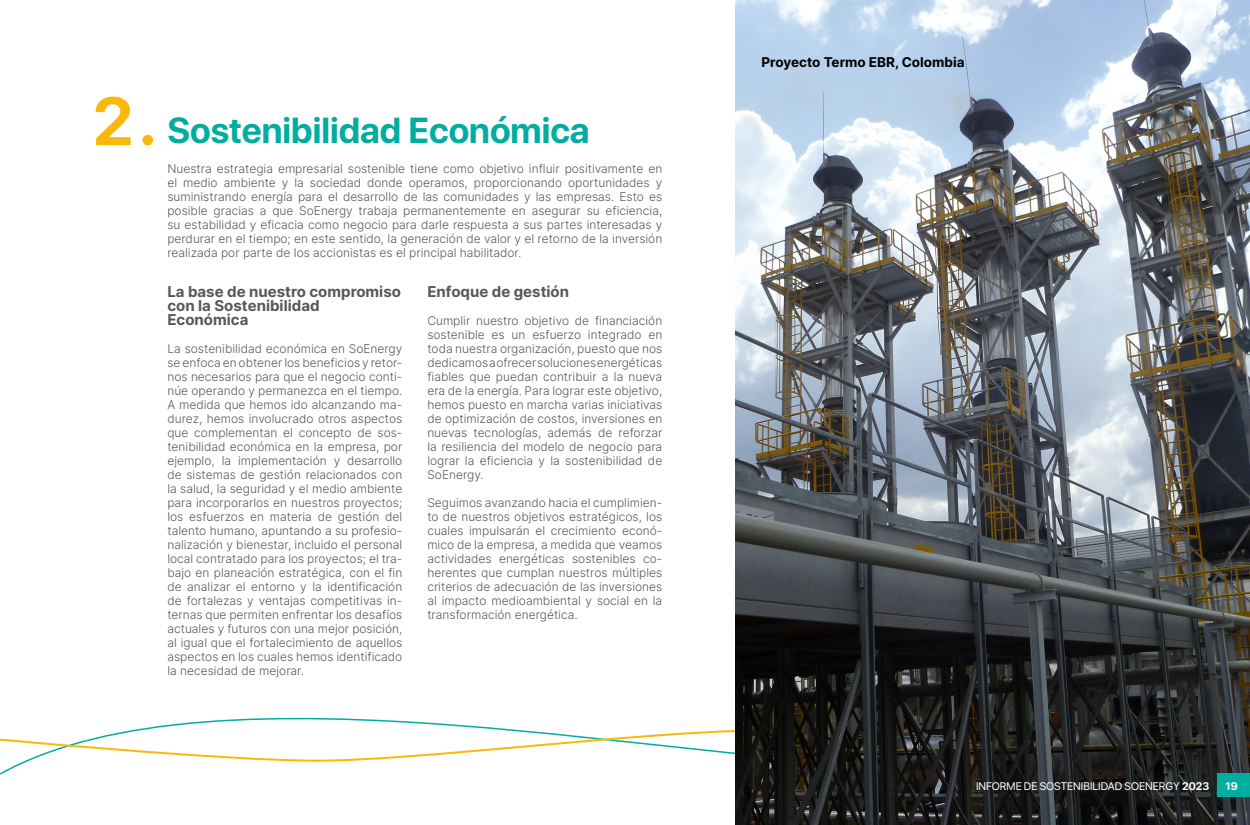
<style>
.page{position:relative;width:1250px;height:825px;background:#fff}
.page>*{position:absolute;margin:0;border:0;box-sizing:border-box;transform-origin:0 0}
.titulo_2{font:700 67.25px "SF Pro Display";color:#fab80d}
.t1{font:700 36px "SF Pro Display";color:#00ad9e}
.texto_general{font:700 15px/14px "Inter";color:#57585a}
.pie_de_foto_blanco{font:700 13.5px "Inter";color:#000}
.texto_general-2{font:300 12px/14px "Inter";color:#57585a;text-align:justify}
.t2{font:11px "SF Pro Display";color:#fff}
.t3{font:700 11px "SF Pro Display";color:#fff}
.s1{font-weight:700}
</style>
<div class="page">
<svg style="left:153px;top:717px;width:333px;height:10px"></svg>
<svg style="left:0;top:727px;width:735px;height:48px"></svg>
<img style="left:735px;top:0;width:515px;height:825px">
<div style="left:1217px;top:773px;width:33px;height:24px;background:#00ad9e"></div>
<p class="titulo_2" style="left:93px;top:82px;width:66px">2.</p>
<p class="t1" style="left:167px;top:110px;width:424px">Sostenibilidad Económica</p>
<p class="texto_general-2" style="left:167px;top:161px;width:496px">Nuestra estrategia empresarial sostenible tiene como objetivo influir positivamente en el medio ambiente y la sociedad donde operamos, proporcionando oportunidades y suministrando energía para el desarrollo de las comunidades y las empresas. Esto es posible gracias a que SoEnergy trabaja permanentemente en asegurar su eficiencia, su estabilidad y eficacia como negocio para darle respuesta a sus partes interesadas y perdurar en el tiempo; en este sentido, la generación de valor y el retorno de la inversión realizada por parte de los accionistas es el principal habilitador.</p>
<p class="texto_general" style="left:167px;top:284px;width:235px">La base de nuestro compromiso con la Sostenibilidad<br>Económica</p>
<p class="texto_general-2" style="left:167px;top:341px;width:236px">La sostenibilidad económica en SoEnergy se enfoca en obtener los beneficios y retor&shy;nos necesarios para que el negocio conti&shy;núe operando y permanezca en el tiempo.<br>A medida que hemos ido alcanzando ma&shy;durez, hemos involucrado otros aspectos que complementan el concepto de sos&shy;tenibilidad económica en la empresa, por ejemplo, la implementación y desarrollo de sistemas de gestión relacionados con la salud, la seguridad y el medio ambiente para incorporarlos en nuestros proyectos; los esfuerzos en materia de gestión del talento humano, apuntando a su profesio&shy;nalización y bienestar, incluido el personal local contratado para los proyectos; el tra&shy;bajo en planeación estratégica, con el fin de analizar el entorno y la identificación de fortalezas y ventajas competitivas in&shy;ternas que permiten enfrentar los desafíos actuales y futuros con una mejor posición, al igual que el fortalecimiento de aquellos aspectos en los cuales hemos identificado la necesidad de mejorar.</p>
<p class="texto_general" style="left:427px;top:284px;width:143px">Enfoque de gestión</p>
<p class="texto_general-2" style="left:427px;top:313px;width:236px">Cumplir nuestro objetivo de financiación sostenible es un esfuerzo integrado en toda nuestra organización, puesto que nos dedicamos a ofrecer soluciones energéticas fiables que puedan contribuir a la nueva era de la energía. Para lograr este objetivo, hemos puesto en marcha varias iniciativas de optimización de costos, inversiones en nuevas tecnologías, además de reforzar la resiliencia del modelo de negocio para lograr la eficiencia y la sostenibilidad de SoEnergy.</p>
<p class="texto_general-2" style="left:427px;top:495px;width:236px">Seguimos avanzando hacia el cumplimien&shy;to de nuestros objetivos estratégicos, los cuales impulsarán el crecimiento econó&shy;mico de la empresa, a medida que veamos actividades energéticas sostenibles co&shy;herentes que cumplan nuestros múltiples criterios de adecuación de las inversiones al impacto medioambiental y social en la transformación energética.</p>
<p class="pie_de_foto_blanco" style="left:762px;top:52px;width:205px">Proyecto Termo EBR, Colombia</p>
<p class="t2" style="left:976px;top:777px;width:235px">INFORME DE SOSTENIBILIDAD SOENERGY <span class="s1">2023</span></p>
<p class="t3" style="left:1226px;top:780px;width:14px">19</p>
</div>
